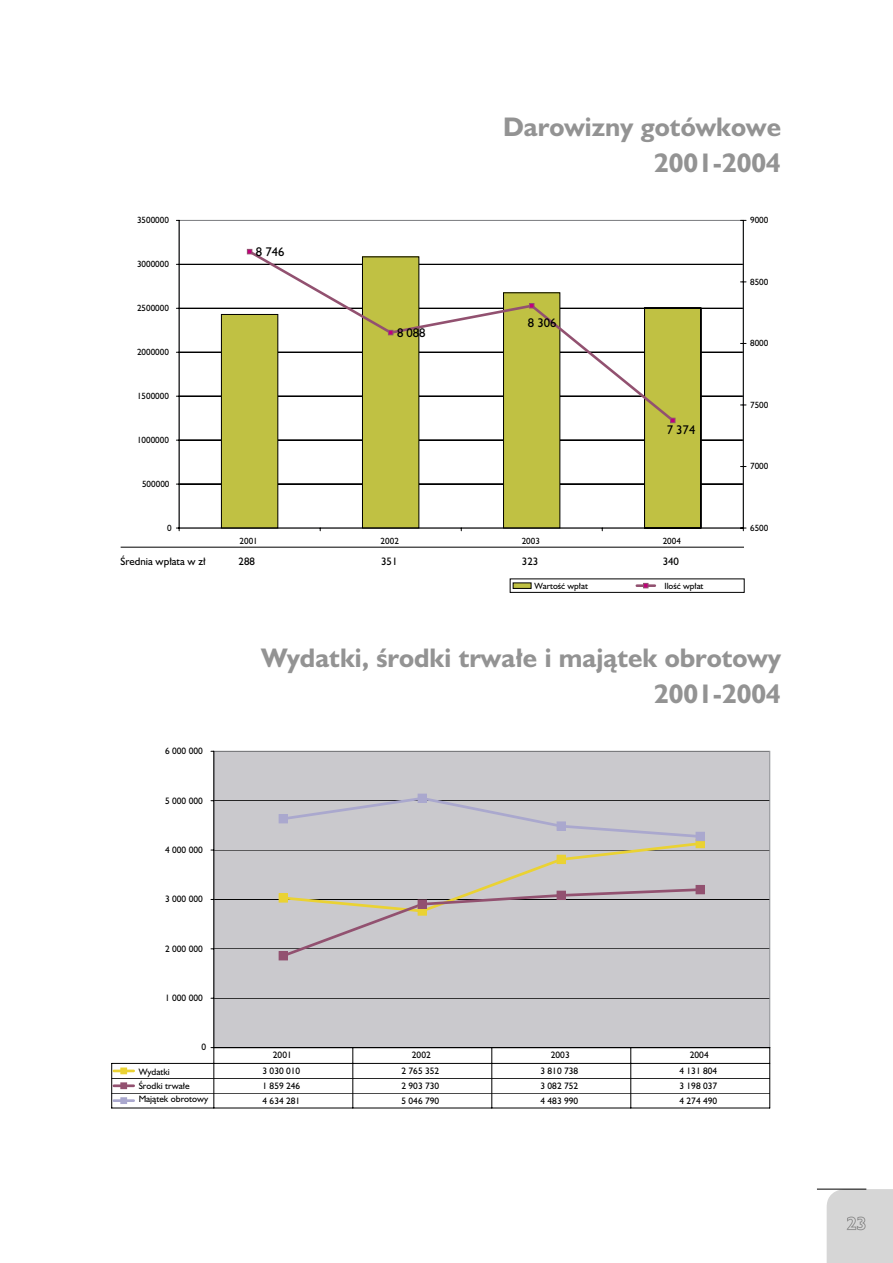
<style>
.page{position:relative;width:893px;height:1263px;background:#fff}
.page>*{position:absolute;margin:0;border:0;box-sizing:border-box;transform-origin:0 0}
.t1{font:700 27px/36px "Humanist 521 PL";color:#939393;text-align:right}
.t2{font:12.6px "Humanist 521 PL";color:#000}
.t3{font:10.8px "Humanist 521 PL";color:#000}
.t4{font:9.3px/13px "Humanist 521 PL";color:#000}
.t5{font:9px "Humanist 521 PL";color:#000}
</style>
<div class="page">
<hr style="left:817px;top:1189px;width:49px;height:1px;background:#000">
<div style="left:827px;top:1189px;width:66px;height:74px;background:#d6d6d6"></div>
<hr style="left:179px;top:484px;width:564px;height:1px;background:#000">
<hr style="left:179px;top:440px;width:564px;height:1px;background:#000">
<hr style="left:179px;top:396px;width:564px;height:1px;background:#000">
<hr style="left:179px;top:352px;width:564px;height:1px;background:#000">
<hr style="left:179px;top:308px;width:564px;height:1px;background:#000">
<hr style="left:179px;top:264px;width:564px;height:1px;background:#000">
<div style="left:221px;top:314px;width:57px;height:214px;background:#c0c143"></div>
<div style="left:221px;top:314px;width:57px;height:214px;border:1px solid #000"></div>
<div style="left:362px;top:257px;width:57px;height:271px;background:#c0c143"></div>
<div style="left:362px;top:257px;width:57px;height:271px;border:1px solid #000"></div>
<div style="left:503px;top:293px;width:57px;height:235px;background:#c0c143"></div>
<div style="left:503px;top:293px;width:57px;height:235px;border:1px solid #000"></div>
<hr style="left:179px;top:220px;width:1px;height:308px;background:#000">
<hr style="left:179px;top:528px;width:564px;height:1px;background:#000">
<hr style="left:743px;top:220px;width:1px;height:308px;background:#000">
<svg style="left:246px;top:248px;width:430px;height:176px"></svg>
<svg style="left:247px;top:249px;width:5px;height:5px"></svg>
<svg style="left:388px;top:330px;width:5px;height:5px"></svg>
<svg style="left:529px;top:303px;width:5px;height:5px"></svg>
<svg style="left:644px;top:308px;width:57px;height:220px;background:#b4b43f"></svg>
<div style="left:513px;top:583px;width:18px;height:5px;background:#c0c143"></div>
<hr style="left:637px;top:584px;width:18px;height:3px;background:#925170">
<svg style="left:643px;top:583px;width:5px;height:5px"></svg>
<hr style="left:121px;top:547px;width:623px;height:1px;background:#000">
<div style="left:214px;top:751px;width:556px;height:296px;background:#cac9cd"></div>
<hr style="left:214px;top:998px;width:556px;height:1px;background:#000">
<hr style="left:214px;top:949px;width:556px;height:1px;background:#000">
<hr style="left:214px;top:899px;width:556px;height:1px;background:#000">
<hr style="left:214px;top:850px;width:556px;height:1px;background:#000">
<hr style="left:214px;top:801px;width:556px;height:1px;background:#000">
<hr style="left:214px;top:751px;width:1px;height:296px;background:#000">
<svg style="left:280px;top:796px;width:423px;height:160px"></svg>
<div style="left:279px;top:894px;width:8px;height:8px;background:#ead233"></div>
<div style="left:279px;top:893px;width:9px;height:9px;border:1px solid #ead233"></div>
<div style="left:418px;top:907px;width:8px;height:8px;background:#ead233"></div>
<div style="left:418px;top:906px;width:9px;height:10px;border:1px solid #ead233"></div>
<div style="left:557px;top:855px;width:8px;height:8px;background:#ead233"></div>
<div style="left:557px;top:855px;width:9px;height:9px;border:1px solid #ead233"></div>
<svg style="left:698px;top:841px;width:5px;height:5px"></svg>
<div style="left:696px;top:839px;width:9px;height:9px;border:1px solid #ead233"></div>
<div style="left:279px;top:951px;width:8px;height:9px;background:#925170"></div>
<div style="left:279px;top:951px;width:9px;height:9px;border:1px solid #925170"></div>
<div style="left:418px;top:900px;width:8px;height:8px;background:#925170"></div>
<div style="left:418px;top:899px;width:9px;height:10px;border:1px solid #925170"></div>
<div style="left:557px;top:891px;width:8px;height:8px;background:#925170"></div>
<div style="left:557px;top:891px;width:9px;height:9px;border:1px solid #925170"></div>
<div style="left:696px;top:885px;width:8px;height:9px;background:#925170"></div>
<div style="left:696px;top:885px;width:9px;height:9px;border:1px solid #925170"></div>
<div style="left:279px;top:814px;width:8px;height:9px;background:#aaa8ce"></div>
<div style="left:279px;top:814px;width:9px;height:9px;border:1px solid #aaa8ce"></div>
<div style="left:418px;top:794px;width:8px;height:8px;background:#aaa8ce"></div>
<div style="left:418px;top:794px;width:9px;height:9px;border:1px solid #aaa8ce"></div>
<div style="left:557px;top:822px;width:8px;height:8px;background:#aaa8ce"></div>
<div style="left:557px;top:821px;width:9px;height:10px;border:1px solid #aaa8ce"></div>
<div style="left:696px;top:832px;width:8px;height:9px;background:#aaa8ce"></div>
<div style="left:696px;top:832px;width:9px;height:9px;border:1px solid #aaa8ce"></div>
<hr style="left:112px;top:1063px;width:658px;height:1px;background:#000">
<hr style="left:112px;top:1108px;width:658px;height:1px;background:#000">
<hr style="left:214px;top:1047px;width:556px;height:1px;background:#000">
<hr style="left:112px;top:1063px;width:1px;height:45px;background:#000">
<hr style="left:214px;top:1047px;width:1px;height:61px;background:#000">
<hr style="left:353px;top:1047px;width:1px;height:61px;background:#000">
<hr style="left:492px;top:1047px;width:1px;height:61px;background:#000">
<hr style="left:630px;top:1047px;width:1px;height:61px;background:#000">
<hr style="left:769px;top:1047px;width:1px;height:61px;background:#000">
<hr style="left:114px;top:1069px;width:20px;height:3px;background:#ead233">
<div style="left:120px;top:1067px;width:7px;height:7px;border:1px solid #ead233"></div>
<hr style="left:112px;top:1078px;width:658px;height:1px;background:#000">
<hr style="left:114px;top:1084px;width:20px;height:3px;background:#925170">
<div style="left:120px;top:1082px;width:7px;height:7px;border:1px solid #925170"></div>
<hr style="left:112px;top:1093px;width:658px;height:1px;background:#000">
<hr style="left:114px;top:1099px;width:20px;height:3px;background:#aaa8ce">
<div style="left:120px;top:1097px;width:7px;height:7px;border:1px solid #aaa8ce"></div>
<p class="t5" style="left:137px;top:215px;width:33px">3500000</p>
<p class="t5" style="left:137px;top:258px;width:33px">3000000</p>
<p class="t5" style="left:137px;top:302px;width:33px">2500000</p>
<p class="t5" style="left:137px;top:346px;width:33px">2000000</p>
<p class="t5" style="left:137px;top:390px;width:33px">1500000</p>
<p class="t5" style="left:137px;top:434px;width:33px">1000000</p>
<p class="t5" style="left:142px;top:478px;width:29px">500000</p>
<p class="t5" style="left:167px;top:522px;width:6px">0</p>
<h1 class="t1" style="left:503px;top:108px;width:279px">Darowizny gotówkowe<br>2001-2004</h1>
<h2 class="t2" style="left:256px;top:244px;width:30px">8 746</h2>
<h2 class="t2" style="left:397px;top:325px;width:30px">8 088</h2>
<h2 class="t2" style="left:528px;top:315px;width:30px">8 306</h2>
<h2 class="t2" style="left:667px;top:422px;width:30px">7 374</h2>
<p class="t5" style="left:240px;top:535px;width:20px">2001</p>
<p class="t5" style="left:381px;top:535px;width:20px">2002</p>
<p class="t5" style="left:522px;top:535px;width:20px">2003</p>
<p class="t5" style="left:663px;top:535px;width:20px">2004</p>
<p class="t5" style="left:750px;top:215px;width:20px">9000</p>
<p class="t5" style="left:750px;top:276px;width:20px">8500</p>
<p class="t5" style="left:750px;top:338px;width:20px">8000</p>
<p class="t5" style="left:750px;top:399px;width:20px">7500</p>
<p class="t5" style="left:750px;top:461px;width:20px">7000</p>
<p class="t5" style="left:750px;top:522px;width:20px">6500</p>
<p class="t3" style="left:121px;top:554px;width:87px">Ârednia wp∏ata w z∏</p>
<p class="t3" style="left:239px;top:554px;width:18px">288</p>
<p class="t3" style="left:381px;top:554px;width:18px">351</p>
<p class="t3" style="left:522px;top:554px;width:18px">323</p>
<p class="t3" style="left:663px;top:554px;width:18px">340</p>
<p class="t5" style="left:534px;top:580px;width:55px">WartoÊç wp∏at</p>
<p class="t5" style="left:664px;top:580px;width:41px">IloÊç wp∏at</p>
<p class="t4" style="left:165px;top:744px;width:39px">6 000 000</p>
<p class="t4" style="left:165px;top:794px;width:39px">5 000 000</p>
<p class="t4" style="left:165px;top:843px;width:39px">4 000 000</p>
<p class="t4" style="left:165px;top:892px;width:39px">3 000 000</p>
<p class="t4" style="left:165px;top:942px;width:39px">2 000 000</p>
<p class="t4" style="left:165px;top:991px;width:39px">1 000 000</p>
<p class="t4" style="left:202px;top:1040px;width:6px">0</p>
<h1 class="t1" style="left:261px;top:639px;width:521px">Wydatki, Êrodki trwa∏e i majàtek obrotowy<br>2001-2004</h1>
<p class="t4" style="left:273px;top:1048px;width:20px">2001</p>
<p class="t4" style="left:412px;top:1048px;width:20px">2002</p>
<p class="t4" style="left:551px;top:1048px;width:20px">2003</p>
<p class="t4" style="left:690px;top:1048px;width:20px">2004</p>
<p class="t4" style="left:139px;top:1065px;width:33px">Wydatki</p>
<p class="t4" style="left:262px;top:1064px;width:39px">3 030 010</p>
<p class="t4" style="left:401px;top:1064px;width:39px">2 765 352</p>
<p class="t4" style="left:540px;top:1064px;width:39px">3 810 738</p>
<p class="t4" style="left:679px;top:1064px;width:39px">4 131 804</p>
<p class="t4" style="left:263px;top:1079px;width:39px">1 859 246</p>
<p class="t4" style="left:401px;top:1079px;width:39px">2 903 730</p>
<p class="t4" style="left:540px;top:1079px;width:39px">3 082 752</p>
<p class="t4" style="left:679px;top:1079px;width:39px">3 198 037</p>
<p class="t4" style="left:263px;top:1094px;width:39px">4 634 281</p>
<p class="t4" style="left:401px;top:1094px;width:39px">5 046 790</p>
<p class="t4" style="left:540px;top:1094px;width:39px">4 483 990</p>
<p class="t4" style="left:679px;top:1094px;width:39px">4 274 490</p>
<p class="t4" style="left:139px;top:1079px;width:71px">Ârodki trwa∏e<br>Majàtek obrotowy</p>
</div>
